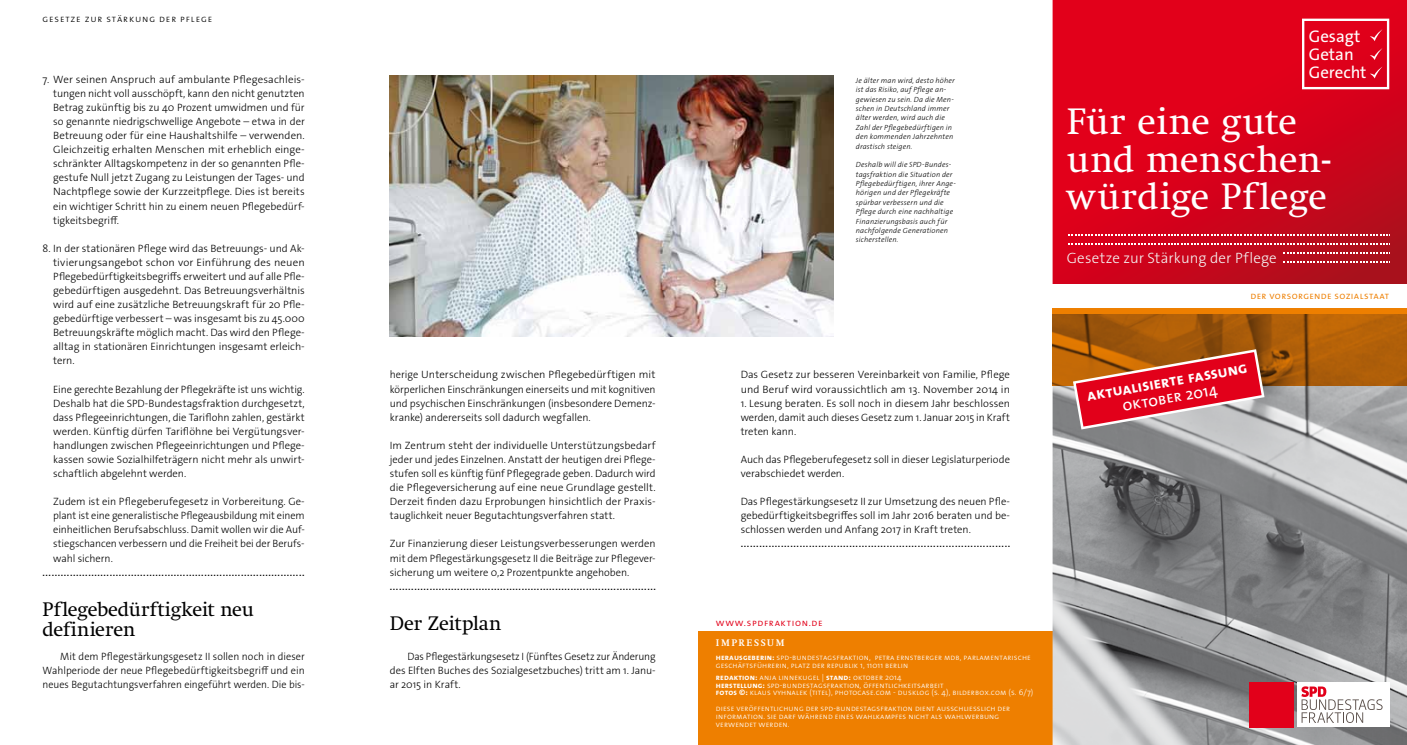
<style>
.page{position:relative;width:1407px;height:745px;background:#fff}
.page>*{position:absolute;margin:0;border:0;box-sizing:border-box;transform-origin:0 0}
.t1{font:37.5px/37.5px "Swift LT Std";letter-spacing:.01em;color:#fff}
.t2{font:20px/20px "Swift LT Std";letter-spacing:-.005em;color:#000}
.t3{font:16.88px/17.9px "The Sans Os F";color:#fff}
.t4{font:700 16.25px "The Sans Os F";color:#fff}
.t5{font:16.25px "The Sans Os F";color:#fff}
.t6{font:300 15px "The Sans Os F";letter-spacing:.01em;color:#f5f4f3}
.t7{font:300 10.62px/14px "The Sans Os F";color:#000;text-align:justify}
.t8{font:300 10px "The Sans Os F";letter-spacing:.085em;color:#000}
.t9{font:300 10px "The Sans Os F";letter-spacing:.035em;color:#ee7f00}
.t10{font:300 10px "The Sans Os F";letter-spacing:.065em;color:#e2001a}
.t11{font:700 9.75px "Swift LT Std";letter-spacing:.165em;color:#fff}
.t12{font:700 8.75px "Arial";color:#000}
.t13{font:300 8.12px/7.9px "The Sans Os F";letter-spacing:.015em;color:#fff}
.t14{font:italic 300 7.5px/9.4px "The Sans Os F";letter-spacing:.02em;color:#000}
.s1{font-weight:700}
</style>
<div class="page">
<svg style="left:1052px;top:0;width:355px;height:283px;background:#d5041c"></svg>
<svg style="left:1068px;top:234px;width:319px;height:1px"></svg>
<svg style="left:1068px;top:243px;width:319px;height:1px"></svg>
<svg style="left:1284px;top:252px;width:103px;height:1px"></svg>
<svg style="left:1284px;top:261px;width:103px;height:1px"></svg>
<div style="left:698px;top:631px;width:354px;height:113px;background:#ee7f00"></div>
<svg style="left:1302px;top:19px;width:87px;height:70px;background:#e21d34"></svg>
<img style="left:1052px;top:385px;width:355px;height:359px">
<div style="left:1249px;top:681px;width:45px;height:45px;background:#e2001a"></div>
<div style="left:1297px;top:681px;width:92px;height:45px;background:#fff"></div>
<svg style="left:1301px;top:686px;width:81px;height:36px"></svg>
<img style="left:1052px;top:314px;width:355px;height:71px">
<div style="left:1052px;top:308px;width:355px;height:6px;background:#ee7f00"></div>
<img style="left:390px;top:75px;width:444px;height:261px">
<svg style="left:1073px;top:349px;width:191px;height:80px;background:#cf4a46"></svg>
<p class="t8" style="left:43px;top:12px;width:171px">GESETZE ZUR STÄRKUNG DER PFLEGE</p>
<p class="t7" style="left:53px;top:72px;width:253px;text-indent:-11px">7. Wer seinen Anspruch auf ambulante Pflegesachleis&shy;tungen nicht voll ausschöpft, kann den nicht genutzten Betrag zukünftig bis zu 40 Prozent umwidmen und für so genannte niedrigschwellige Angebote – etwa in der Betreuung oder für eine Haushaltshilfe – verwenden.<br>Gleichzeitig erhalten Menschen mit erheblich einge&shy;schränkter Alltagskompetenz in der so genannten Pfle&shy;gestufe Null jetzt Zugang zu Leistungen der Tages- und Nachtpflege sowie der Kurzzeitpflege. Dies ist bereits ein wichtiger Schritt hin zu einem neuen Pflegebedürf&shy;tigkeitsbegriff.</p>
<p class="t7" style="left:53px;top:241px;width:253px;text-indent:-11px">8. In der stationären Pflege wird das Betreuungs- und Ak&shy;tivierungsangebot schon vor Einführung des neuen Pflegebedürftigkeitsbegriffs erweitert und auf alle Pfle&shy;gebedürftigen ausgedehnt. Das Betreuungsverhältnis wird auf eine zusätzliche Betreuungskraft für 20 Pfle&shy;gebedürftige verbessert – was insgesamt bis zu 45.000<br>Betreuungskräfte möglich macht. Das wird den Pflege&shy;alltag in stationären Einrichtungen insgesamt erleich&shy;tern.</p>
<p class="t7" style="left:53px;top:382px;width:253px">Eine gerechte Bezahlung der Pflegekräfte ist uns wichtig.<br>Deshalb hat die SPD-Bundestagsfraktion durchgesetzt, dass Pflegeeinrichtungen, die Tariflohn zahlen, gestärkt werden. Künftig dürfen Tariflöhne bei Vergütungsver&shy;handlungen zwischen Pflegeeinrichtungen und Pflege&shy;kassen sowie Sozialhilfeträgern nicht mehr als unwirt&shy;schaftlich abgelehnt werden.</p>
<p class="t7" style="left:53px;top:494px;width:253px">Zudem ist ein Pflegeberufegesetz in Vorbereitung. Ge&shy;plant ist eine generalistische Pflegeausbildung mit einem einheitlichen Berufsabschluss. Damit wollen wir die Auf&shy;stiegschancen verbessern und die Freiheit bei der Berufs&shy;wahl sichern.</p>
<p class="t12" style="left:43px;top:566px;width:263px">......................................................................................</p>
<h2 class="t2" style="left:43px;top:599px;width:213px">Pflegebedürftigkeit neu definieren</h2>
<p class="t7" style="left:43px;top:649px;width:264px;text-indent:18px">Mit dem Pflegestärkungsgesetz II sollen noch in dieser Wahlperiode der neue Pflegebedürftigkeitsbegriff und ein neues Begutachtungsverfahren eingeführt werden. Die bis-</p>
<p class="t7" style="left:390px;top:368px;width:267px">herige Unterscheidung zwischen Pflegebedürftigen mit körperlichen Einschränkungen einerseits und mit kognitiven und psychischen Einschränkungen (insbesondere Demenz&shy;kranke) andererseits soll dadurch wegfallen.</p>
<p class="t7" style="left:390px;top:438px;width:267px">Im Zentrum steht der individuelle Unterstützungsbedarf jeder und jedes Einzelnen. Anstatt der heutigen drei Pflege&shy;stufen soll es künftig fünf Pflegegrade geben. Dadurch wird die Pflegeversicherung auf eine neue Grundlage gestellt.<br>Derzeit finden dazu Erprobungen hinsichtlich der Praxis&shy;tauglichkeit neuer Begutachtungsverfahren statt.</p>
<p class="t7" style="left:390px;top:536px;width:267px">Zur Finanzierung dieser Leistungsverbesserungen werden mit dem Pflegestärkungsgesetz II die Beiträge zur Pflegever&shy;sicherung um weitere 0,2 Prozentpunkte angehoben.</p>
<p class="t12" style="left:390px;top:580px;width:268px">.......................................................................................</p>
<h2 class="t2" style="left:390px;top:613px;width:113px">Der Zeitplan</h2>
<p class="t7" style="left:390px;top:649px;width:267px;text-indent:18px">Das Pflegestärkungsesetz I (Fünftes Gesetz zur Änderung des Elften Buches des Sozialgesetzbuches) tritt am 1. Janu&shy;ar 2015 in Kraft.</p>
<p class="t14" style="left:856px;top:76px;width:100px">Je älter man wird, desto höher ist das Risiko, auf Pflege an&shy;gewiesen zu sein. Da die Men&shy;schen in Deutschland immer älter werden, wird auch die<br>Zahl der Pflegebedürftigen in den kommenden Jahrzehnten drastisch steigen.</p>
<p class="t14" style="left:856px;top:160px;width:101px">Deshalb will die SPD-Bundes&shy;tagsfraktion die Situation der<br>Pflegebedürftigen, ihrer Ange&shy;hörigen und der Pflegekräfte spürbar verbessern und die<br>Pflege durch eine nachhaltige<br>Finanzierungsbasis auch für nachfolgende Generationen sicherstellen.</p>
<p class="t7" style="left:741px;top:368px;width:271px">Das Gesetz zur besseren Vereinbarkeit von Familie, Pflege und Beruf wird voraussichtlich am 13. November 2014 in</p>
<p class="t7" style="left:741px;top:396px;width:271px">1. Lesung beraten. Es soll noch in diesem Jahr beschlossen werden, damit auch dieses Gesetz zum 1. Januar 2015 in Kraft treten kann.</p>
<p class="t7" style="left:741px;top:452px;width:271px">Auch das Pflegeberufegesetz soll in dieser Legislaturperiode verabschiedet werden.</p>
<p class="t7" style="left:741px;top:494px;width:271px">Das Pflegestärkungsesetz II zur Umsetzung des neuen Pfle&shy;gebedürftigkeitsbegriffes soll im Jahr 2016 beraten und be&shy;schlossen werden und Anfang 2017 in Kraft treten.</p>
<p class="t12" style="left:741px;top:538px;width:271px">.......................................................................................</p>
<p class="t10" style="left:716px;top:616px;width:108px">WWW.SPDFRAKTION.DE</p>
<p class="t11" style="left:716px;top:636px;width:70px">IMPRESSUM</p>
<p class="t13" style="left:716px;top:653px;width:316px"><span class="s1">HERAUSGEBERIN:</span> SPD-BUNDESTAGSFRAKTION, PETRA ERNSTBERGER MDB, PARLAMENTARISCHE<br>GESCHÄFTSFÜHRERIN, PLATZ DER REPUBLIK 1, 11011 BERLIN</p>
<p class="t13" style="left:716px;top:672px;width:319px"><span class="s1">REDAKTION:</span> ANJA LINNEKUGEL | <span class="s1">STAND:</span> OKTOBER 2014<br><span class="s1">HERSTELLUNG:</span> SPD-BUNDESTAGSFRAKTION, ÖFFENTLICHKEITSARBEIT<br><span class="s1">FOTOS ©:</span> KLAUS VYHNALEK (TITEL), PHOTOCASE.COM - DUSKLOG (S. 4), BILDERBOX.COM (S. 6/7)</p>
<p class="t13" style="left:716px;top:704px;width:296px">DIESE VERÖFFENTLICHUNG DER SPD-BUNDESTAGSFRAKTION DIENT AUSSCHLIESSLICH DER<br>INFORMATION. SIE DARF WÄHREND EINES WAHLKAMPFES NICHT ALS WAHLWERBUNG<br>VERWENDET WERDEN.</p>
<h3 class="t3" style="left:1309px;top:27px;width:59px">Gesagt<br>Getan<br>Gerecht</h3>
<h1 class="t1" style="left:1067px;top:103px;width:266px">Für eine gute und menschen&shy;würdige Pflege</h1>
<h3 class="t6" style="left:1067px;top:247px;width:212px">Gesetze zur Stärkung der Pflege</h3>
<p class="t9" style="left:1250px;top:289px;width:140px">DER VORSORGENDE SOZIALSTAAT</p>
<h3 class="t4" style="left:1085px;top:385px;width:164px;rotate:-10deg">AKTUALISIERTE FASSUNG</h3>
<h3 class="t5" style="left:1121px;top:395px;width:97px;rotate:-10deg">OKTOBER 2014</h3>
</div>
